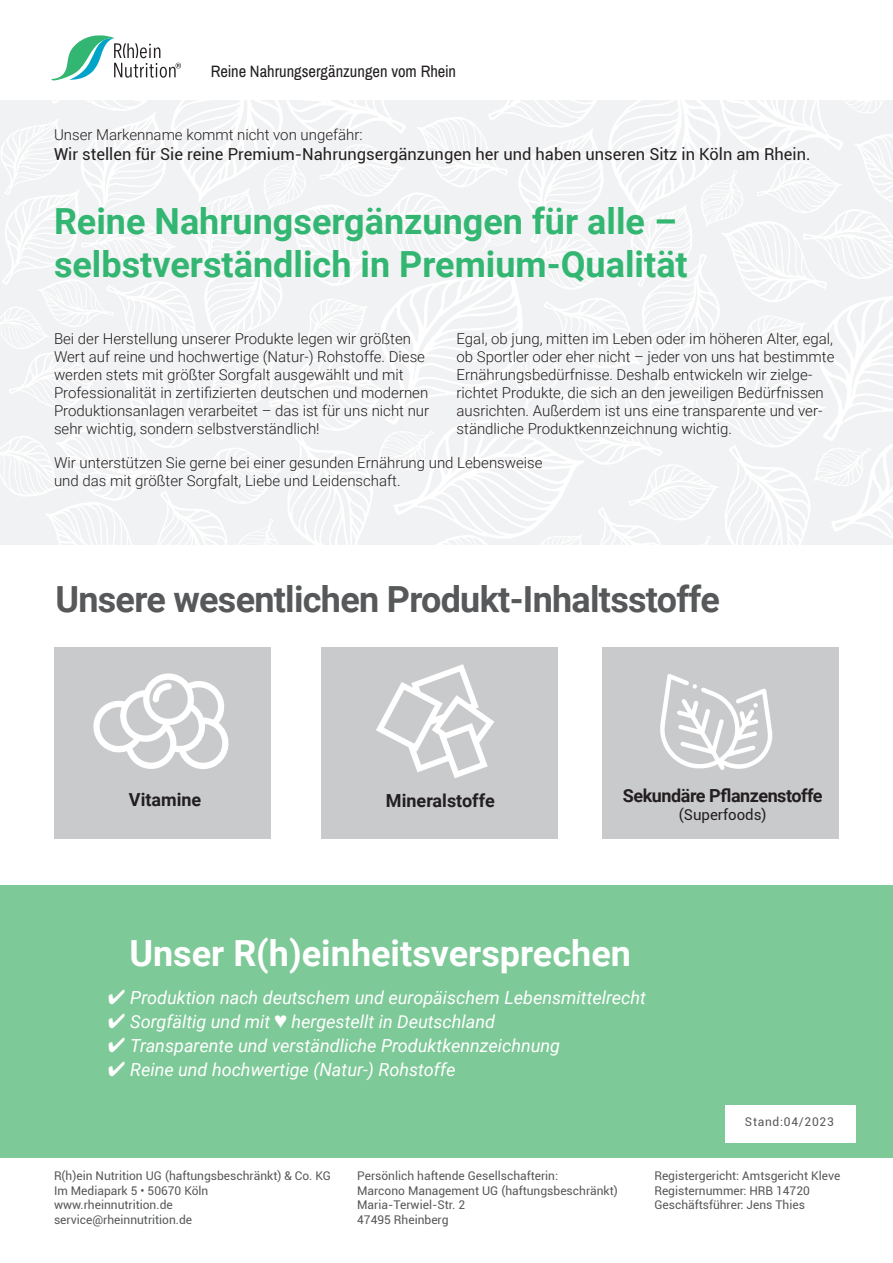
<style>
.page{position:relative;width:893px;height:1263px;background:#fff}
.page>*{position:absolute;margin:0;border:0;box-sizing:border-box;transform-origin:0 0}
.t1{font:700 36px/43.2px "Roboto";color:#33b672}
.t2{font:700 36px "Roboto";letter-spacing:-.02em;color:#57585a}
.t3{font:700 36px "Roboto";color:#fff}
.t4{font:italic 18px "Roboto";color:#fff}
.t5{font:700 18px "Roboto";letter-spacing:-.02em;color:#231f20}
.t6{font:700 18px "Roboto";color:#231f20}
.t7{font:16.5px "Roboto";color:#231f20}
.t8{font:16.5px "Archivo Narrow";color:#231f20}
.t9{font:300 15px/18px "Roboto";color:#231f20}
.t10{font:15px "Roboto";color:#231f20}
.t11{font:12px/14.4px "Roboto";color:#57585a}
.t12{font:12px "Roboto";letter-spacing:.06em;color:#57585a}
</style>
<div class="page">
<svg style="left:0;top:100px;width:893px;height:444px"></svg>
<div style="left:0;top:885px;width:893px;height:273px;background:#7ec998"></div>
<div style="left:54px;top:647px;width:217px;height:191px;background:#c9cacc"></div>
<svg style="left:93px;top:673px;width:136px;height:96px"></svg>
<div style="left:322px;top:647px;width:236px;height:191px;background:#c9cacc"></div>
<svg style="left:376px;top:664px;width:118px;height:114px"></svg>
<div style="left:603px;top:647px;width:236px;height:191px;background:#c9cacc"></div>
<svg style="left:660px;top:674px;width:112px;height:96px"></svg>
<div style="left:725px;top:1105px;width:131px;height:38px;background:#fff"></div>
<svg style="left:51px;top:35px;width:130px;height:45px"></svg>
<p class="t8" style="left:211px;top:61px;width:247px">Reine Nahrungsergänzungen vom Rhein</p>
<p class="t9" style="left:54px;top:126px;width:310px">Unser Markenname kommt nicht von ungefähr:</p>
<p class="t7" style="left:54px;top:143px;width:758px">Wir stellen für Sie reine Premium-Nahrungsergänzungen her und haben unseren Sitz in Köln am Rhein.</p>
<h1 class="t1" style="left:54px;top:198px;width:635px">Reine Nahrungsergänzungen für alle – selbstverständlich in Premium-Qualität</h1>
<p class="t9" style="left:54px;top:329px;width:377px">Bei der Herstellung unserer Produkte legen wir größten Wert auf reine und hochwertige (Natur-) Rohstoffe. Diese werden stets mit größter Sorgfalt ausgewählt und mit Professionalität in zertifizierten deutschen und modernen Produktionsanlagen verarbeitet – das ist für uns nicht nur sehr wichtig, sondern selbstverständlich!</p>
<p class="t9" style="left:457px;top:329px;width:379px">Egal, ob jung, mitten im Leben oder im höheren Alter, egal, ob Sportler oder eher nicht – jeder von uns hat bestimmte Ernährungsbedürfnisse. Deshalb entwickeln wir zielge&shy;richtet Produkte, die sich an den jeweiligen Bedürfnissen ausrichten. Außerdem ist uns eine transparente und ver&shy;ständliche Produktkennzeichnung wichtig.</p>
<p class="t9" style="left:54px;top:453px;width:490px">Wir unterstützen Sie gerne bei einer gesunden Ernährung und Lebensweise und das mit größter Sorgfalt, Liebe und Leidenschaft.</p>
<h1 class="t2" style="left:55px;top:574px;width:666px">Unsere wesentlichen Produkt-Inhaltsstoffe</h1>
<p class="t6" style="left:129px;top:787px;width:74px">Vitamine</p>
<p class="t6" style="left:386px;top:787px;width:110px">Mineralstoffe</p>
<p class="t5" style="left:623px;top:783px;width:201px">Sekundäre Pflanzenstoffe</p>
<p class="t10" style="left:679px;top:805px;width:89px">(Superfoods)</p>
<h1 class="t3" style="left:129px;top:927px;width:503px">Unser R(h)einheitsversprechen</h1>
<p class="t4" style="left:108px;top:985px;width:540px">✔ Produktion nach deutschem und europäischem Lebensmittelrecht</p>
<p class="t4" style="left:108px;top:1009px;width:389px">✔ Sorgfältig und mit ♥ hergestellt in Deutschland</p>
<p class="t4" style="left:108px;top:1033px;width:454px">✔ Transparente und verständliche Produktkennzeichnung</p>
<p class="t4" style="left:108px;top:1057px;width:349px">✔ Reine und hochwertige (Natur-) Rohstoffe</p>
<p class="t12" style="left:745px;top:1113px;width:90px">Stand:04/2023</p>
<p class="t11" style="left:54px;top:1168px;width:279px">R(h)ein Nutrition UG (haftungsbeschränkt) &amp; Co. KG Im Mediapark 5 • 50670 Köln<br>www.rheinnutrition.de<br>service@rheinnutrition.de</p>
<p class="t11" style="left:357px;top:1168px;width:262px">Persönlich haftende Gesellschafterin:<br>Marcono Management UG (haftungsbeschränkt)<br>Maria-Terwiel-Str. 2<br>47495 Rheinberg</p>
<p class="t11" style="left:654px;top:1168px;width:187px">Registergericht: Amtsgericht Kleve<br>Registernummer: HRB 14720<br>Geschäftsführer: Jens Thies</p>
</div>
